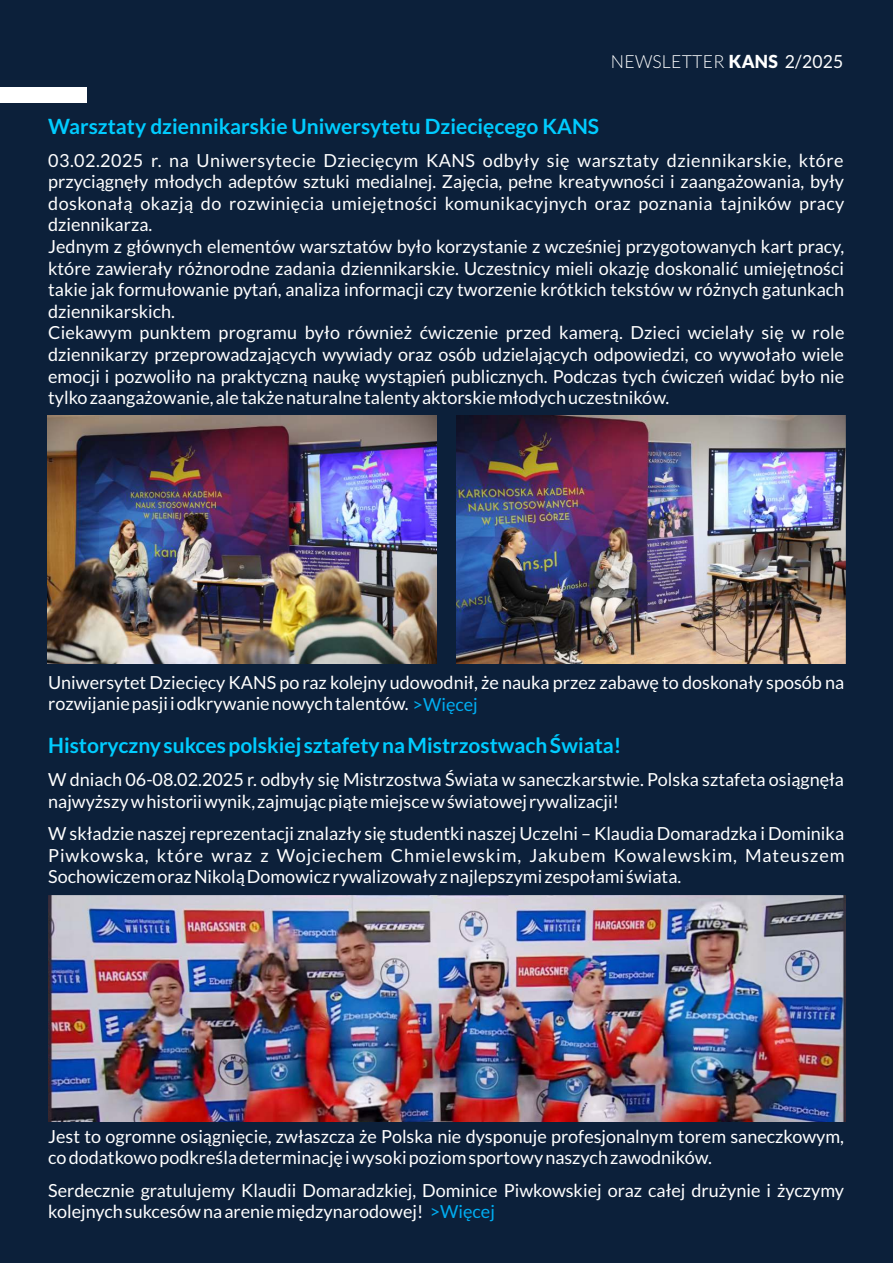
<style>
.page{position:relative;width:893px;height:1263px;background:#0c203a}
.page>*{position:absolute;margin:0;border:0;box-sizing:border-box;transform-origin:0 0}
.t1{font:700 21px "Lato";color:#0cf}
.t2{font:18px/21.6px "Lato";color:#fff}
.t3{font:300 18px "Lato";letter-spacing:.015em;color:#fff}
.s1{font-weight:900}
.s2{font-weight:400}
.s3{color:#00adf1}
</style>
<div class="page">
<div style="left:0;top:87px;width:87px;height:16px;background:#fff"></div>
<img style="left:47px;top:415px;width:389px;height:248px">
<img style="left:456px;top:415px;width:389px;height:248px">
<img style="left:48px;top:895px;width:797px;height:226px">
<p class="t3" style="left:611px;top:54px;width:234px">NEWSLETTER <span class="s1">KANS</span> <span class="s2">2/2025</span></p>
<p class="t1" style="left:48px;top:117px;width:552px">Warsztaty dziennikarskie Uniwersytetu Dziecięcego KANS</p>
<p class="t2" style="left:48px;top:150px;width:798px">03.02.2025 r. na Uniwersytecie Dziecięcym KANS odbyły się warsztaty dziennikarskie, które przyciągnęły młodych adeptów sztuki medialnej. Zajęcia, pełne kreatywności i zaangażowania, były doskonałą okazją do rozwinięcia umiejętności komunikacyjnych oraz poznania tajników pracy dziennikarza.<br>Jednym z głównych elementów warsztatów było korzystanie z wcześniej przygotowanych kart pracy, które zawierały różnorodne zadania dziennikarskie. Uczestnicy mieli okazję doskonalić umiejętności takie jak formułowanie pytań, analiza informacji czy tworzenie krótkich tekstów w różnych gatunkach dziennikarskich.<br>Ciekawym punktem programu było również ćwiczenie przed kamerą. Dzieci wcielały się w role dziennikarzy przeprowadzających wywiady oraz osób udzielających odpowiedzi, co wywołało wiele emocji i pozwoliło na praktyczną naukę wystąpień publicznych. Podczas tych ćwiczeń widać było nie tylko zaangażowanie, ale także naturalne talenty aktorskie młodych uczestników.</p>
<p class="t2" style="left:48px;top:672px;width:798px">Uniwersytet Dziecięcy KANS po raz kolejny udowodnił, że nauka przez zabawę to doskonały sposób na</p>
<p class="t2" style="left:48px;top:694px;width:431px">rozwijanie pasji i odkrywanie nowych talentów. <span class="s3">&gt;Więcej</span></p>
<p class="t1" style="left:48px;top:736px;width:575px">Historyczny sukces polskiej sztafety na Mistrzostwach Świata!</p>
<p class="t2" style="left:48px;top:770px;width:797px">W dniach 06-08.02.2025 r. odbyły się Mistrzostwa Świata w saneczkarstwie. Polska sztafeta osiągnęła najwyższy w historii wynik, zajmując piąte miejsce w światowej rywalizacji!</p>
<p class="t2" style="left:48px;top:824px;width:798px;text-align:justify">W składzie naszej reprezentacji znalazły się studentki naszej Uczelni – Klaudia Domaradzka i Dominika Piwkowska, które wraz z Wojciechem Chmielewskim, Jakubem Kowalewskim, Mateuszem Sochowiczem oraz Nikolą Domowicz rywalizowały z najlepszymi zespołami świata.</p>
<p class="t2" style="left:48px;top:1126px;width:797px">Jest to ogromne osiągnięcie, zwłaszcza że Polska nie dysponuje profesjonalnym torem saneczkowym, co dodatkowo podkreśla determinację i wysoki poziom sportowy naszych zawodników.</p>
<p class="t2" style="left:48px;top:1180px;width:797px">Serdecznie gratulujemy Klaudii Domaradzkiej, Dominice Piwkowskiej oraz całej drużynie i życzymy kolejnych sukcesów na arenie międzynarodowej! <span class="s3">&gt;Więcej</span></p>
</div>
